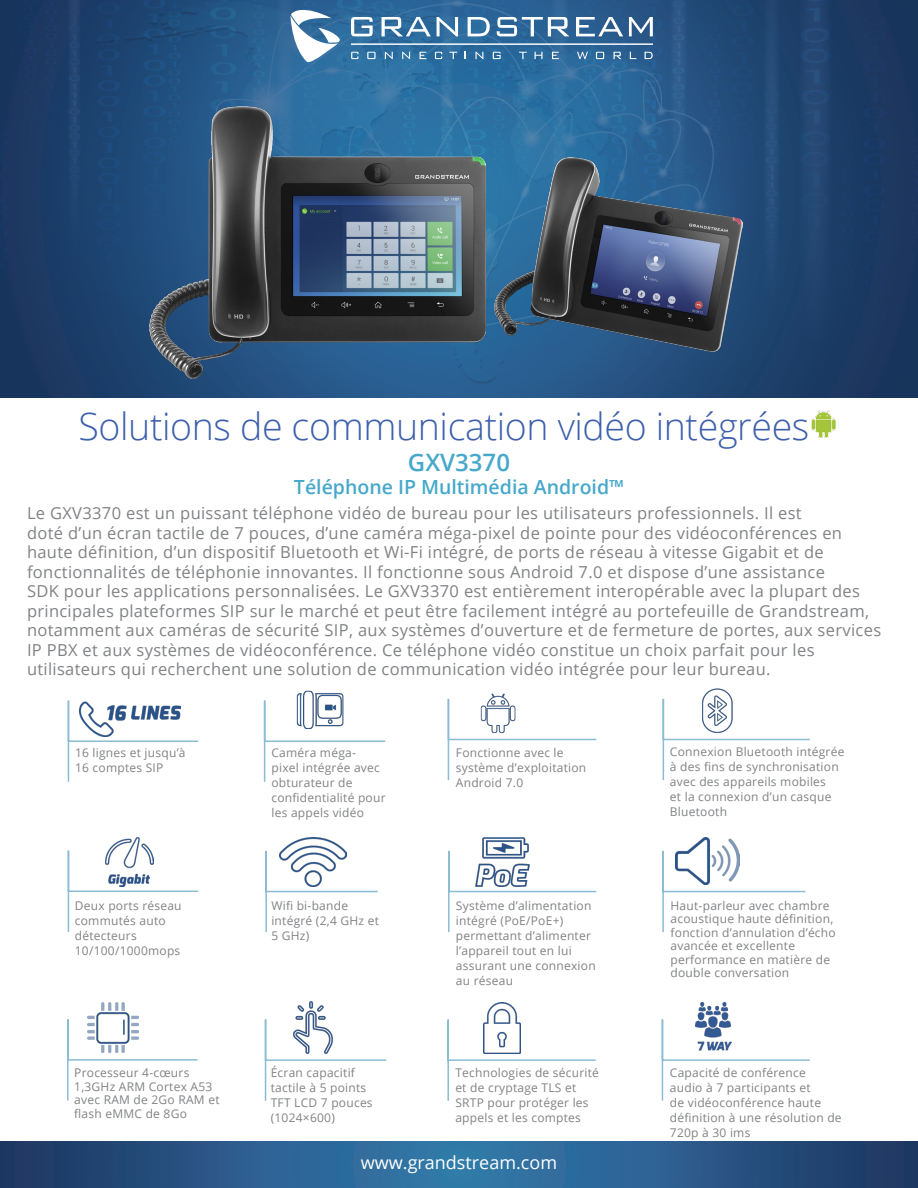
<style>
.page{position:relative;width:918px;height:1188px;background:#fff}
.page>*{position:absolute;margin:0;border:0;box-sizing:border-box;transform-origin:0 0}
.t1{font:300 37.5px "Open Sans";letter-spacing:-.01em;color:#3e60ac}
.t2{font:600 24px "Open Sans";color:#46a8ca}
.t3{font:600 19.5px "Open Sans";color:#46a8ca}
.t4{font:18px "Open Sans";color:#fff}
.t5{font:16.5px/19.5px "Open Sans";letter-spacing:.02em;color:#808285}
.t6{font:12px/15px "Open Sans";letter-spacing:.02em;color:#808285}
</style>
<div class="page">
<img style="left:0;top:0;width:918px;height:397px">
<img style="left:494px;top:157px;width:248px;height:194px">
<img style="left:149px;top:107px;width:337px;height:272px">
<svg style="left:291px;top:10px;width:49px;height:52px"></svg>
<svg style="left:351px;top:17px;width:22px;height:19px"></svg>
<svg style="left:382px;top:17px;width:49px;height:19px"></svg>
<svg style="left:437px;top:17px;width:21px;height:19px"></svg>
<svg style="left:468px;top:17px;width:22px;height:19px"></svg>
<svg style="left:497px;top:17px;width:72px;height:19px"></svg>
<svg style="left:576px;top:17px;width:47px;height:19px"></svg>
<svg style="left:629px;top:17px;width:24px;height:19px"></svg>
<svg style="left:351px;top:52px;width:7px;height:7px"></svg>
<svg style="left:367px;top:52px;width:9px;height:7px"></svg>
<svg style="left:385px;top:52px;width:8px;height:7px"></svg>
<svg style="left:402px;top:52px;width:8px;height:7px"></svg>
<svg style="left:420px;top:52px;width:6px;height:7px"></svg>
<svg style="left:435px;top:52px;width:7px;height:7px"></svg>
<svg style="left:449px;top:52px;width:8px;height:7px"></svg>
<svg style="left:476px;top:52px;width:7px;height:7px"></svg>
<svg style="left:493px;top:52px;width:8px;height:7px"></svg>
<svg style="left:519px;top:52px;width:8px;height:7px"></svg>
<svg style="left:535px;top:52px;width:8px;height:7px"></svg>
<svg style="left:552px;top:52px;width:7px;height:7px"></svg>
<svg style="left:645px;top:52px;width:8px;height:7px"></svg>
<svg style="left:596px;top:52px;width:8px;height:7px"></svg>
<svg style="left:614px;top:52px;width:7px;height:7px"></svg>
<svg style="left:630px;top:52px;width:6px;height:7px"></svg>
<svg style="left:577px;top:52px;width:11px;height:7px"></svg>
<hr style="left:351px;top:44px;width:302px;height:1px;background:#fff">
<img style="left:812px;top:411px;width:23px;height:27px">
<img style="left:109px;top:837px;width:41px;height:12px">
<img style="left:296px;top:690px;width:48px;height:9px">
<img style="left:491px;top:693px;width:14px;height:4px">
<img style="left:690px;top:837px;width:48px;height:12px">
<img style="left:703px;top:688px;width:28px;height:9px">
<img style="left:283px;top:837px;width:61px;height:12px">
<img style="left:482px;top:837px;width:47px;height:12px">
<svg style="left:0;top:1142px;width:918px;height:46px;background:#295988"></svg>
<svg style="left:67px;top:700px;width:132px;height:82px"></svg>
<svg style="left:263px;top:699px;width:123px;height:83px"></svg>
<svg style="left:447px;top:697px;width:150px;height:84px"></svg>
<svg style="left:662px;top:697px;width:148px;height:84px"></svg>
<svg style="left:67px;top:849px;width:132px;height:83px"></svg>
<svg style="left:265px;top:849px;width:113px;height:84px"></svg>
<svg style="left:448px;top:849px;width:149px;height:84px"></svg>
<svg style="left:662px;top:849px;width:144px;height:84px"></svg>
<img style="left:87px;top:1003px;width:52px;height:15px">
<img style="left:697px;top:1003px;width:32px;height:15px">
<img style="left:295px;top:1001px;width:31px;height:17px">
<img style="left:486px;top:1003px;width:32px;height:15px">
<svg style="left:67px;top:1018px;width:131px;height:83px"></svg>
<svg style="left:264px;top:1018px;width:123px;height:83px"></svg>
<svg style="left:447px;top:1018px;width:149px;height:83px"></svg>
<svg style="left:661px;top:1018px;width:149px;height:83px"></svg>
<p class="t1" style="left:79px;top:400px;width:732px">Solutions de communication vidéo intégrées</p>
<p class="t2" style="left:408px;top:446px;width:104px">GXV3370</p>
<p class="t3" style="left:294px;top:473px;width:332px">Téléphone IP Multimédia Android™</p>
<p class="t5" style="left:27px;top:503px;width:856px">Le GXV3370 est un puissant téléphone vidéo de bureau pour les utilisateurs professionnels. Il est<br>doté d’un écran tactile de 7 pouces, d’une caméra méga-pixel de pointe pour des vidéoconférences en haute définition, d’un dispositif Bluetooth et Wi-Fi intégré, de ports de réseau à vitesse Gigabit et de fonctionnalités de téléphonie innovantes. Il fonctionne sous Android 7.0 et dispose d’une assistance<br>SDK pour les applications personnalisées. Le GXV3370 est entièrement interopérable avec la plupart des principales plateformes SIP sur le marché et peut être facilement intégré au portefeuille de Grandstream, notamment aux caméras de sécurité SIP, aux systèmes d’ouverture et de fermeture de portes, aux services IP PBX et aux systèmes de vidéoconférence. Ce téléphone vidéo constitue un choix parfait pour les utilisateurs qui recherchent une solution de communication vidéo intégrée pour leur bureau.</p>
<p class="t6" style="left:75px;top:745px;width:112px">16 lignes et jusqu’à<br>16 comptes SIP</p>
<p class="t6" style="left:271px;top:745px;width:116px">Caméra méga&shy;pixel intégrée avec obturateur de confidentialité pour les appels vidéo</p>
<p class="t6" style="left:456px;top:745px;width:132px">Fonctionne avec le système d’exploitation<br>Android 7.0</p>
<p class="t6" style="left:670px;top:744px;width:176px">Connexion Bluetooth intégrée à des fins de synchronisation avec des appareils mobiles<br>et la connexion d’un casque<br>Bluetooth</p>
<p class="t6" style="left:75px;top:898px;width:108px">Deux ports réseau</p>
<p class="t6" style="left:75px;top:913px;width:107px">commutés auto détecteurs<br>10/100/1000mops</p>
<p class="t6" style="left:271px;top:898px;width:109px">Wifi bi-bande intégré (2,4 GHz et<br>5 GHz)</p>
<p class="t6" style="left:456px;top:898px;width:141px">Système d’alimentation intégré (PoE/PoE+) permettant d’alimenter l’appareil tout en lui assurant une connexion au réseau</p>
<p class="t6" style="left:671px;top:898px;width:167px;line-height:13.5px">Haut-parleur avec chambre acoustique haute définition, fonction d’annulation d’écho avancée et excellente performance en matière de double conversation</p>
<p class="t6" style="left:74px;top:1066px;width:147px;line-height:13.5px">Processeur 4-cœurs<br>1,3GHz ARM Cortex A53 avec RAM de 2Go RAM et flash eMMC de 8Go</p>
<p class="t6" style="left:271px;top:1065px;width:103px">Écran capacitif tactile à 5 points<br>TFT LCD 7 pouces (1024×600)</p>
<p class="t6" style="left:455px;top:1065px;width:145px">Technologies de sécurité et de cryptage TLS et<br>SRTP pour protéger les appels et les comptes</p>
<p class="t6" style="left:670px;top:1065px;width:173px">Capacité de conférence<br>audio à 7 participants et<br>de vidéoconférence haute définition à une résolution de<br>720p à 30 ims</p>
<p class="t4" style="left:361px;top:1151px;width:198px">www.grandstream.com</p>
</div>
